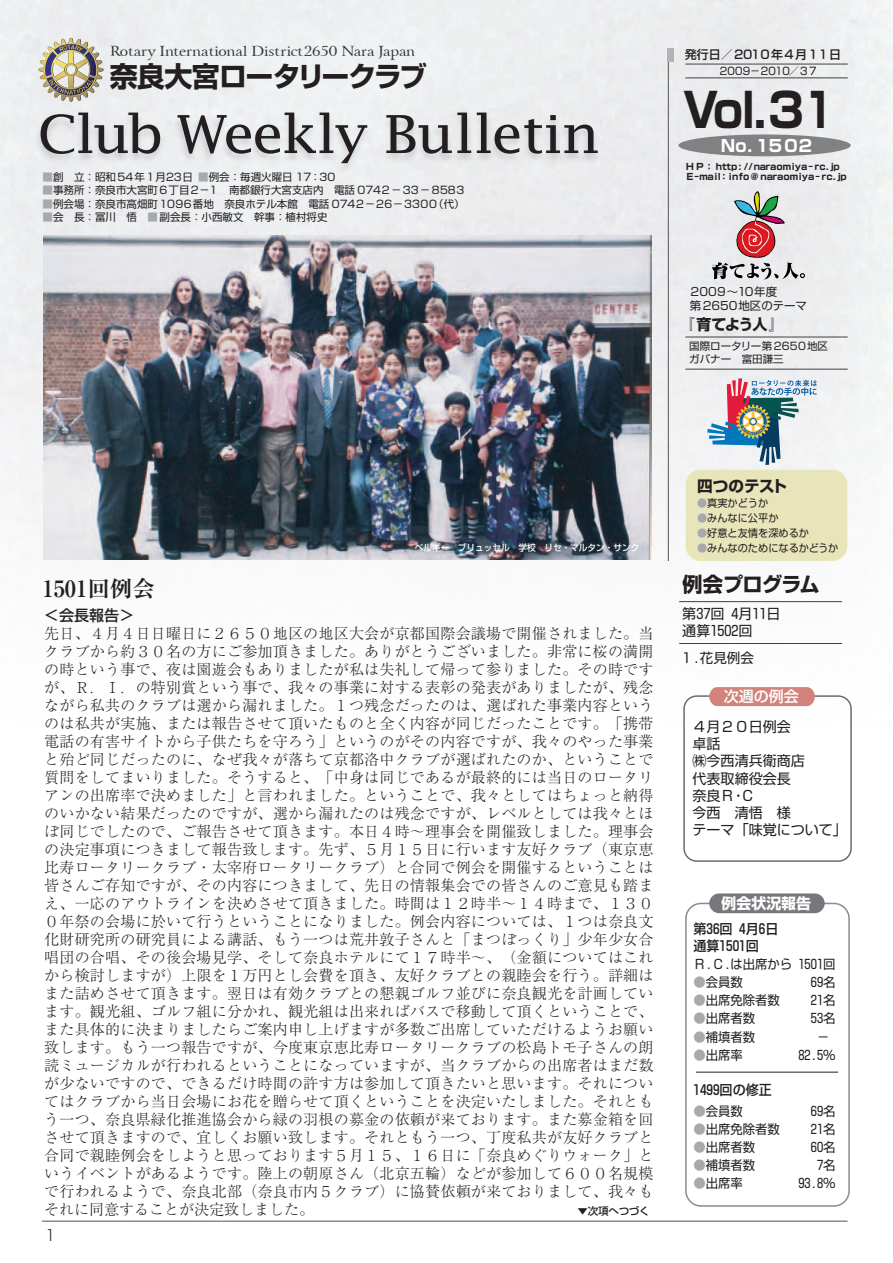
<style>
.page{position:relative;width:893px;height:1263px;background:#fff}
.page>*{position:absolute;margin:0;border:0;box-sizing:border-box;transform-origin:0 0}
.t1{font:52.5px "Lucida Fax";letter-spacing:-.04em;color:#231f20;scale:1.1 1}
.t2{font:700 47.25px "Shin Go Pro";color:#231f20;scale:.93 1}
.t3{font:700 27.9px "Shin Go Pro";letter-spacing:-.04em;color:#231f20}
.t4{font:700 22.5px "Ryumin Pro";color:#231f20}
.t5{font:700 20.25px "Shin Go Pro";letter-spacing:-.04em;color:#231f20}
.t6{font:700 16.5px "Shin Go Pro";letter-spacing:-.16em;color:#fff}
.t7{font:700 15.6px "Shin Go Pro";color:#231f20}
.t8{font:300 15px/18px "Ryumin Pro";letter-spacing:.015em;color:#231f20}
.t9{font:700 15px "Shin Go Pro";letter-spacing:-.07em;color:#231f20}
.t10{font:700 15px "Shin Go Pro";color:#fff}
.t11{font:500 15px "Shin Go Pro";color:#fff}
.t12{font:300 15px "Shin Go Pro";color:#231f20}
.t13{font:14.1px/17.1px "Shin Go Pro";color:#231f20}
.t14{font:13.95px "Array Extended Normal";letter-spacing:.02em;color:#333;scale:.89 1}
.t15{font:500 13.65px/16.6px "Shin Go Pro";color:#231f20;scale:.96 1}
.t16{font:13.5px "Shin Go Pro";color:#231f20}
.t17{font:12.9px "Shin Go Pro";color:#231f20;scale:.96 1}
.t18{font:500 12px "Shin Go Pro";color:#231f20}
.t19{font:11.4px/14.2px "Shin Go Pro";letter-spacing:-.04em;color:#231f20}
.t20{font:10.5px/13.5px "Shin Go Pro";color:#231f20}
.t21{font:10.5px "Shin Go Pro";letter-spacing:-.26em;color:#231f20;scale:.96 1}
.t22{font:500 10.5px "Shin Go Pro";letter-spacing:-.02em;color:#231f20}
.t23{font:700 9px/10.5px "Shin Go Pro";letter-spacing:-.38em;color:#231f20}
.t24{font:500 9px "Shin Go Pro";color:#fff;scale:.96 1}
.s1{color:#a8a9ad}
.s2{font-family:"Shin Go Pro";font-weight:500}
</style>
<div class="page">
<img style="left:0;top:0;width:893px;height:1222px">
<div style="left:678px;top:134px;width:173px;height:22px;background:#818182;border-radius:50%"></div>
<div style="left:686px;top:470px;width:161px;height:91px;background:#e9e5ba;border-radius:15px"></div>
<img style="left:0;top:54px;width:662px;height:204px">
<img style="left:38px;top:37px;width:67px;height:67px">
<hr style="left:685px;top:337px;width:163px;height:1px;background:#404040">
<hr style="left:685px;top:64px;width:163px;height:1px;background:#404040">
<hr style="left:685px;top:369px;width:163px;height:1px;background:#404040">
<hr style="left:668px;top:48px;width:1px;height:513px;background:#666">
<hr style="left:42px;top:1220px;width:805px;height:2px;background:#666">
<hr style="left:679px;top:601px;width:163px;height:1px;background:#404040">
<hr style="left:679px;top:643px;width:163px;height:1px;background:#404040">
<div style="left:668px;top:48px;width:6px;height:13px;background:#b3b3b3"></div>
<hr style="left:685px;top:78px;width:163px;height:1px;background:#404040">
<svg style="left:707px;top:378px;width:110px;height:87px"></svg>
<svg style="left:712px;top:192px;width:93px;height:88px;background:#cbb9ba"></svg>
<div style="left:685px;top:903px;width:165px;height:304px;border:2px solid #8a8b93;border-radius:15px"></div>
<div style="left:709px;top:893px;width:116px;height:20px;background:#76787b;border-radius:10px"></div>
<hr style="left:696px;top:1072px;width:142px;height:1px;background:#231f20">
<div style="left:683px;top:695px;width:169px;height:167px;border:2px solid #6b6b6e;border-radius:13px"></div>
<svg style="left:709px;top:687px;width:106px;height:19px;background:#d38881"></svg>
<img style="left:44px;top:236px;width:607px;height:324px">
<p class="t14" style="left:110px;top:39px;width:343px">Rotary International District2650 Nara Japan</p>
<p class="t3" style="left:110px;top:54px;width:319px">奈良大宮ロータリークラブ</p>
<p class="t1" style="left:37px;top:104px;width:513px">Club Weekly Bulletin</p>
<p class="t20" style="left:43px;top:169px;width:296px"><span class="s1">■</span>創 立：昭和５４年１月２３日 <span class="s1">■</span>例会：毎週火曜日１７：３０</p>
<p class="t20" style="left:43px;top:182px;width:424px"><span class="s1">■</span>事務所：奈良市大宮町６丁目２－１ 南都銀行大宮支店内 電話０７４２－３３－８５８３</p>
<p class="t20" style="left:43px;top:196px;width:424px"><span class="s1">■</span>例会場：奈良市高畑町１０９６番地 奈良ホテル本館 電話０７４２－２６－３３００（代）</p>
<p class="t20" style="left:43px;top:209px;width:286px"><span class="s1">■</span>会 長：冨川 悟 <span class="s1">■</span>副会長：小西敏文 幹事：植村将史</p>
<p class="t18" style="left:685px;top:45px;width:158px">発行日／２０１０年４月１１日</p>
<p class="t2" style="left:679px;top:72px;width:164px">Ｖｏｌ．３ 1</p>
<p class="t21" style="left:719px;top:63px;width:105px">２００９－２０１０／３７</p>
<p class="t6" style="left:720px;top:133px;width:96px">Ｎｏ．１５０２</p>
<p class="t23" style="left:686px;top:160px;width:164px">ＨＰ：ｈｔｔｐ: // ｎａｒａｏｍｉｙａ - ｒｃ.ｊｐ<br>Ｅ -ｍａｉｌ：ｉｎｆｏ＠ｎａｒａｏｍｉｙａ - ｒｃ.ｊｐ</p>
<p class="t19" style="left:689px;top:283px;width:119px">２００９～１０年度<br>第２６５０地区のテーマ</p>
<p class="t9" style="left:680px;top:312px;width:105px">『育てよう人』</p>
<p class="t20" style="left:689px;top:338px;width:140px">国際ロータリー第２６５０地区ガバナー 富田謙三</p>
<p class="t24" style="left:415px;top:540px;width:235px">ベルギー ブリュッセル 学校 リセ・マルタン・サンク</p>
<p class="t4" style="left:42px;top:571px;width:114px">1501回例会</p>
<p class="t8" style="left:44px;top:605px;width:611px"><span class="s2">＜会長報告＞<br></span>先日、４月４日日曜日に２６５０地区の地区大会が京都国際会議場で開催されました。当クラブから約３０名の方にご参加頂きました。ありがとうございました。非常に桜の満開の時という事で、夜は園遊会もありましたが私は失礼して帰って参りました。その時ですが、Ｒ．Ｉ．の特別賞という事で、我々の事業に対する表彰の発表がありましたが、残念ながら私共のクラブは選から漏れました。１つ残念だったのは、選ばれた事業内容というのは私共が実施、または報告させて頂いたものと全く内容が同じだったことです。「携帯電話の有害サイトから子供たちを守ろう」というのがその内容ですが、我々のやった事業と殆ど同じだったのに、なぜ我々が落ちて京都洛中クラブが選ばれたのか、ということで質問をしてまいりました。そうすると、「中身は同じであるが最終的には当日のロータリアンの出席率で決めました」と言われました。ということで、我々としてはちょっと納得のいかない結果だったのですが、選から漏れたのは残念ですが、レベルとしては我々とほぼ同じでしたので、ご報告させて頂きます。本日４時～理事会を開催致しました。理事会の決定事項につきまして報告致します。先ず、５月１５日に行います友好クラブ（東京恵比寿ロータリークラブ・太宰府ロータリークラブ）と合同で例会を開催するということは皆さんご存知ですが、その内容につきまして、先日の情報集会での皆さんのご意見も踏まえ、一応のアウトラインを決めさせて頂きました。時間は１２時半～１４時まで、１３０<br>０年祭の会場に於いて行うということになりました。例会内容については、１つは奈良文化財研究所の研究員による講話、もう一つは荒井敦子さんと「まつぼっくり」少年少女合唱団の合唱、その後会場見学、そして奈良ホテルにて１７時半～、（金額についてはこれから検討しますが）上限を１万円とし会費を頂き、友好クラブとの親睦会を行う。詳細はまた詰めさせて頂きます。翌日は有効クラブとの懇親ゴルフ並びに奈良観光を計画しています。観光組、ゴルフ組に分かれ、観光組は出来ればバスで移動して頂くということで、また具体的に決まりましたらご案内申し上げますが多数ご出席していただけるようお願い致します。もう一つ報告ですが、今度東京恵比寿ロータリークラブの松島トモ子さんの朗読ミュージカルが行われるということになっていますが、当クラブからの出席者はまだ数が少ないですので、できるだけ時間の許す方は参加して頂きたいと思います。それについてはクラブから当日会場にお花を贈らせて頂くということを決定いたしました。それともう一つ、奈良県緑化推進協会から緑の羽根の募金の依頼が来ております。また募金箱を回させて頂きますので、宜しくお願い致します。それともう一つ、丁度私共が友好クラブと合同で親睦例会をしようと思っております５月１５、１６日に「奈良めぐりウォーク」というイベントがあるようです。陸上の朝原さん（北京五輪）などが参加して６００名規模で行われるようで、奈良北部（奈良市内５クラブ）に協賛依頼が来ておりまして、我々もそれに同意することが決定致しました。</p>
<p class="t22" style="left:577px;top:1202px;width:74px">▼次項へつづく</p>
<p class="t12" style="left:46px;top:1223px;width:9px">1</p>
<p class="t7" style="left:697px;top:474px;width:91px">四つのテスト</p>
<p class="t20" style="left:697px;top:495px;width:73px"><span class="s1">●</span>真実かどうか</p>
<p class="t20" style="left:697px;top:510px;width:83px"><span class="s1">●</span>みんなに公平か</p>
<p class="t20" style="left:697px;top:525px;width:114px"><span class="s1">●</span>好意と友情を深めるか</p>
<p class="t20" style="left:697px;top:540px;width:143px"><span class="s1">●</span>みんなのためになるかどうか</p>
<p class="t5" style="left:683px;top:569px;width:139px">例会プログラム</p>
<p class="t13" style="left:682px;top:604px;width:100px">第37回 4月11日通算1502回</p>
<p class="t16" style="left:680px;top:647px;width:76px">１.花見例会</p>
<p class="t11" style="left:724px;top:684px;width:76px">次週の例会</p>
<p class="t13" style="left:693px;top:716px;width:156px">４月２０日例会<br>卓話<br>㈱今西清兵衛商店<br>代表取締役会長<br>奈良Ｒ・Ｃ<br>今西 清悟 様<br>テーマ「味覚について」</p>
<p class="t10" style="left:722px;top:891px;width:91px">例会状況報告</p>
<p class="t15" style="left:693px;top:919px;width:90px">第36回 4月6日通算1501回</p>
<p class="t17" style="left:693px;top:953px;width:149px">Ｒ.Ｃ.は出席から 1501回</p>
<p class="t17" style="left:693px;top:971px;width:53px"><span class="s1">●</span>会員数</p>
<p class="t17" style="left:811px;top:971px;width:27px">69名</p>
<p class="t17" style="left:693px;top:990px;width:92px"><span class="s1">●</span>出席免除者数</p>
<p class="t17" style="left:811px;top:990px;width:27px">21名</p>
<p class="t17" style="left:693px;top:1008px;width:66px"><span class="s1">●</span>出席者数</p>
<p class="t17" style="left:811px;top:1008px;width:27px">53名</p>
<p class="t17" style="left:693px;top:1026px;width:66px"><span class="s1">●</span>補填者数</p>
<p class="t17" style="left:817px;top:1026px;width:14px">－</p>
<p class="t17" style="left:693px;top:1044px;width:53px"><span class="s1">●</span>出席率</p>
<p class="t17" style="left:798px;top:1044px;width:40px">82.5％</p>
<p class="t15" style="left:693px;top:1079px;width:83px">1499回の修正</p>
<p class="t17" style="left:693px;top:1100px;width:53px"><span class="s1">●</span>会員数</p>
<p class="t17" style="left:811px;top:1100px;width:27px">69名</p>
<p class="t17" style="left:693px;top:1118px;width:92px"><span class="s1">●</span>出席免除者数</p>
<p class="t17" style="left:811px;top:1118px;width:27px">21名</p>
<p class="t17" style="left:693px;top:1136px;width:66px"><span class="s1">●</span>出席者数</p>
<p class="t17" style="left:811px;top:1136px;width:27px">60名</p>
<p class="t17" style="left:693px;top:1155px;width:66px"><span class="s1">●</span>補填者数</p>
<p class="t17" style="left:817px;top:1155px;width:21px">7名</p>
<p class="t17" style="left:693px;top:1173px;width:53px"><span class="s1">●</span>出席率</p>
<p class="t17" style="left:798px;top:1173px;width:40px">93.8％</p>
</div>
